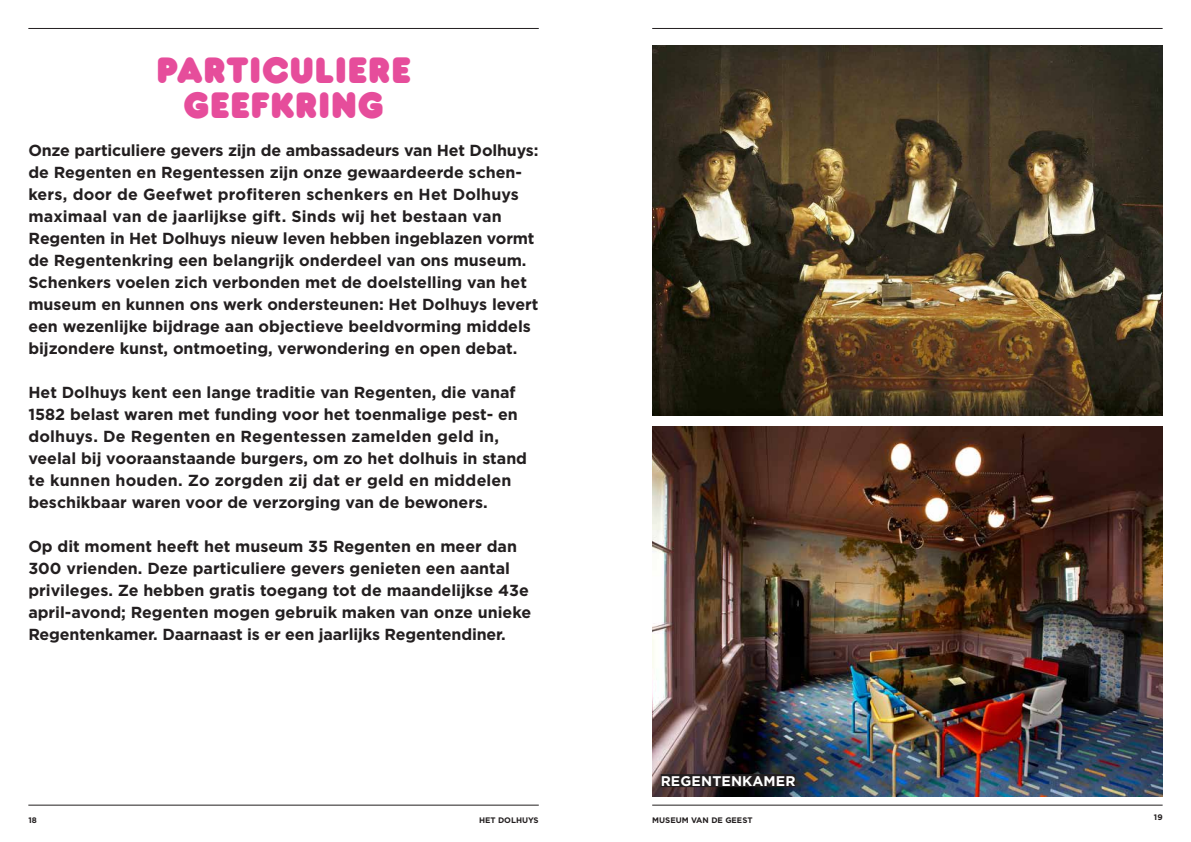
<style>
.page{position:relative;width:1191px;height:842px;background:#fff}
.page>*{position:absolute;margin:0;border:0;box-sizing:border-box;transform-origin:0 0}
.t1{font:38px/35px "Frankfurter Plain";letter-spacing:.01em;color:#e64d9b;text-align:center}
.t2{font:700 16px/22px "Gotham";color:#231f20}
.t3{font:700 14px "Gotham";letter-spacing:.07em;color:#fff}
.t4{font:700 8px "Gotham";color:#231f20}
</style>
<div class="page">
<hr style="left:28px;top:805px;width:511px;height:1px;background:#231f20">
<hr style="left:28px;top:28px;width:511px;height:1px;background:#231f20">
<hr style="left:652px;top:805px;width:510px;height:1px;background:#231f20">
<hr style="left:652px;top:28px;width:510px;height:1px;background:#231f20">
<img style="left:652px;top:427px;width:510px;height:370px">
<img style="left:652px;top:45px;width:510px;height:370px">
<div style="left:660px;top:774px;width:135px;height:13px;background:#231f20"></div>
<h1 class="t1" style="left:156px;top:52px;width:256px">PARTICULIERE<br>GEEFKRING</h1>
<p class="t2" style="left:28px;top:139px;width:512px">Onze particuliere gevers zijn de ambassadeurs van Het Dolhuys: de Regenten en Regentessen zijn onze gewaardeerde schen&shy;kers, door de Geefwet profiteren schenkers en Het Dolhuys maximaal van de jaarlijkse gift. Sinds wij het bestaan van Regenten in Het Dolhuys nieuw leven hebben ingeblazen vormt de Regentenkring een belangrijk onderdeel van ons museum.<br>Schenkers voelen zich verbonden met de doelstelling van het museum en kunnen ons werk ondersteunen: Het Dolhuys levert een wezenlijke bijdrage aan objectieve beeldvorming middels bijzondere kunst, ontmoeting, verwondering en open debat.</p>
<p class="t2" style="left:28px;top:381px;width:500px">Het Dolhuys kent een lange traditie van Regenten, die vanaf 1582 belast waren met funding voor het toenmalige pest- en dolhuys. De Regenten en Regentessen zamelden geld in, veelal bij vooraanstaande burgers, om zo het dolhuis in stand te kunnen houden. Zo zorgden zij dat er geld en middelen beschikbaar waren voor de verzorging van de bewoners.</p>
<p class="t2" style="left:28px;top:535px;width:504px">Op dit moment heeft het museum 35 Regenten en meer dan 300 vrienden. Deze particuliere gevers genieten een aantal privileges. Ze hebben gratis toegang tot de maandelijkse 43e april-avond; Regenten mogen gebruik maken van onze unieke Regentenkamer. Daarnaast is er een jaarlijks Regentendiner.</p>
<p class="t3" style="left:660px;top:772px;width:136px">regentenkamer</p>
<p class="t4" style="left:28px;top:815px;width:10px">18</p>
<p class="t4" style="left:479px;top:815px;width:61px">het dolhuys</p>
<p class="t4" style="left:652px;top:815px;width:102px">museum van de geest</p>
<p class="t4" style="left:1154px;top:812px;width:10px">19</p>
</div>
